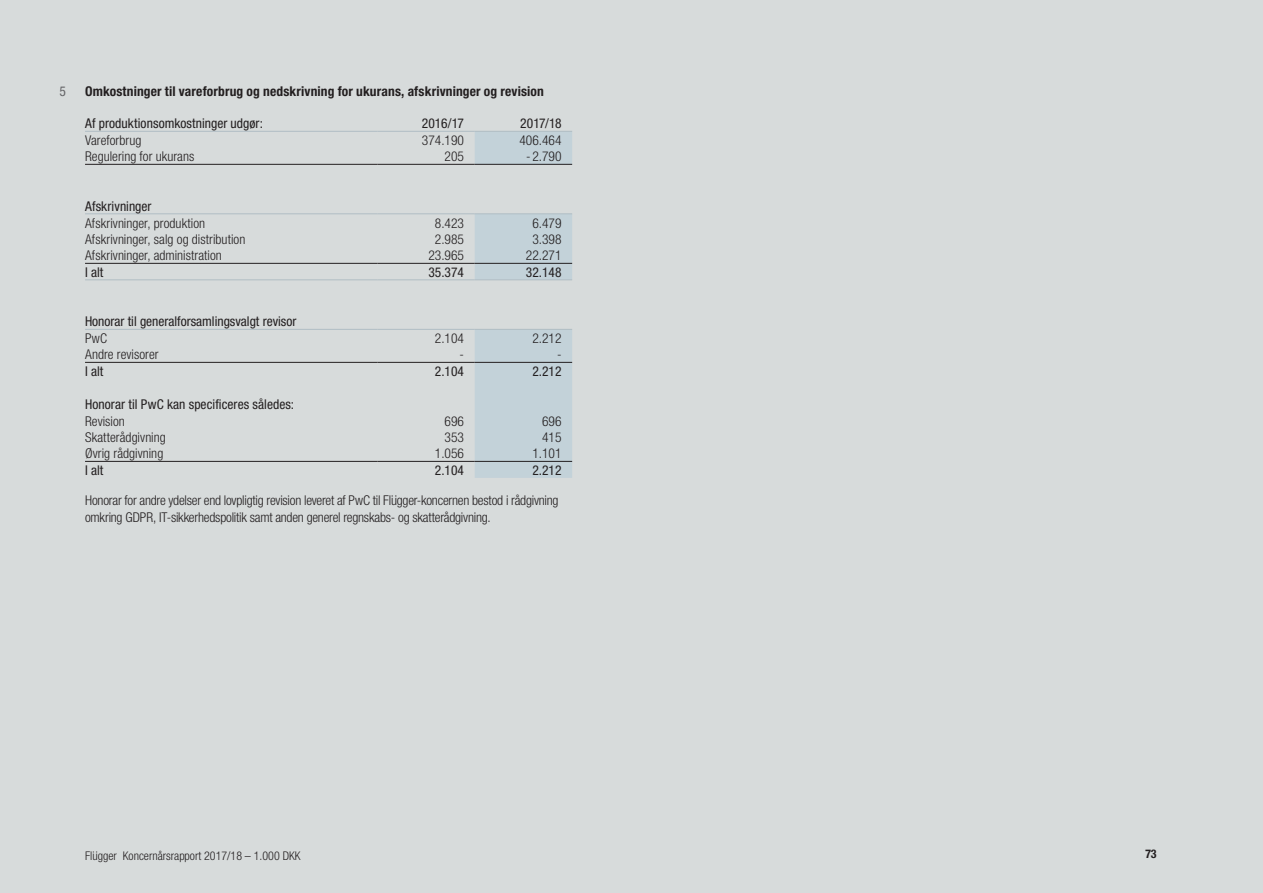
<style>
.page{position:relative;width:1263px;height:893px;background:#d7dbdb}
.page>*{position:absolute;margin:0;border:0;box-sizing:border-box;transform-origin:0 0}
.Brødtekst{font:300 condensed 13.5px/16.5px "Flugger";color:#231f20}
.t1{font:13.5px "Flugger Condensed";color:#231f20}
.Rubrik_noter_TOC{font:700 13.5px "Flugger Condensed";letter-spacing:.01em;color:#231f20}
.Rubrik_noter_TOC-2{font:13.5px "Flugger Condensed";color:#636366}
.t2{font:300 condensed 12px "Flugger";color:#231f20}
.t3{font:700 12px "Flugger Condensed";color:#231f20}
</style>
<div class="page">
<svg style="left:475px;top:132px;width:97px;height:346px"></svg>
<hr style="left:85px;top:164px;width:292px;height:1px;background:#231f20">
<hr style="left:377px;top:164px;width:98px;height:1px;background:#231f20">
<hr style="left:475px;top:164px;width:97px;height:1px;background:#231f20">
<hr style="left:85px;top:263px;width:292px;height:1px;background:#231f20">
<hr style="left:377px;top:263px;width:98px;height:1px;background:#231f20">
<hr style="left:475px;top:263px;width:97px;height:1px;background:#231f20">
<hr style="left:377px;top:131px;width:98px;height:1px;background:#b0bdc4">
<hr style="left:475px;top:131px;width:97px;height:1px;background:#b0bdc4">
<hr style="left:85px;top:213px;width:292px;height:1px;background:#b0bdc4">
<hr style="left:377px;top:213px;width:98px;height:1px;background:#b0bdc4">
<hr style="left:475px;top:213px;width:97px;height:1px;background:#b0bdc4">
<hr style="left:85px;top:279px;width:292px;height:1px;background:#b0bdc4">
<hr style="left:377px;top:279px;width:98px;height:1px;background:#b0bdc4">
<hr style="left:475px;top:279px;width:97px;height:1px;background:#b0bdc4">
<hr style="left:85px;top:329px;width:292px;height:1px;background:#b0bdc4">
<hr style="left:377px;top:329px;width:98px;height:1px;background:#b0bdc4">
<hr style="left:475px;top:329px;width:97px;height:1px;background:#b0bdc4">
<hr style="left:85px;top:131px;width:292px;height:1px;background:#b0bdc4">
<hr style="left:85px;top:362px;width:292px;height:1px;background:#231f20">
<hr style="left:377px;top:362px;width:98px;height:1px;background:#231f20">
<hr style="left:475px;top:362px;width:97px;height:1px;background:#231f20">
<hr style="left:85px;top:461px;width:292px;height:1px;background:#231f20">
<hr style="left:377px;top:461px;width:98px;height:1px;background:#231f20">
<hr style="left:475px;top:461px;width:97px;height:1px;background:#231f20">
<p class="Rubrik_noter_TOC-2" style="left:60px;top:83px;width:8px">5</p>
<p class="Rubrik_noter_TOC" style="left:85px;top:83px;width:460px">Omkostninger til vareforbrug og nedskrivning for ukurans, afskrivninger og revision</p>
<p class="t1" style="left:85px;top:116px;width:179px">Af produktionsomkostninger udgør:</p>
<p class="t1" style="left:422px;top:116px;width:44px">2016/17</p>
<p class="t1" style="left:520px;top:116px;width:43px">2017/18</p>
<p class="Brødtekst" style="left:85px;top:132px;width:58px">Vareforbrug</p>
<p class="Brødtekst" style="left:422px;top:132px;width:44px">374. 190</p>
<p class="Brødtekst" style="left:519px;top:132px;width:44px">406. 464</p>
<p class="Brødtekst" style="left:85px;top:148px;width:111px">Regulering for ukurans</p>
<p class="Brødtekst" style="left:445px;top:148px;width:21px">205</p>
<p class="Brødtekst" style="left:526px;top:148px;width:37px">- 2.790</p>
<p class="t1" style="left:85px;top:198px;width:68px">Afskrivninger</p>
<p class="Brødtekst" style="left:85px;top:215px;width:122px">Afskrivninger, produktion</p>
<p class="Brødtekst" style="left:435px;top:215px;width:31px">8.423</p>
<p class="Brødtekst" style="left:532px;top:215px;width:31px">6.479</p>
<p class="Brødtekst" style="left:85px;top:231px;width:162px">Afskrivninger, salg og distribution</p>
<p class="Brødtekst" style="left:435px;top:231px;width:31px">2.985</p>
<p class="Brødtekst" style="left:532px;top:231px;width:31px">3.398</p>
<p class="Brødtekst" style="left:85px;top:247px;width:138px">Afskrivninger, administration</p>
<p class="Brødtekst" style="left:428px;top:247px;width:37px">23. 965</p>
<p class="Brødtekst" style="left:526px;top:247px;width:37px">22.271</p>
<p class="t1" style="left:85px;top:264px;width:20px">I alt</p>
<p class="t1" style="left:428px;top:264px;width:37px">35.374</p>
<p class="t1" style="left:526px;top:264px;width:37px">32.148</p>
<p class="t1" style="left:85px;top:314px;width:213px">Honorar til generalforsamlingsvalgt revisor</p>
<p class="Brødtekst" style="left:85px;top:330px;width:24px">PwC</p>
<p class="Brødtekst" style="left:435px;top:330px;width:31px">2.104</p>
<p class="Brødtekst" style="left:532px;top:330px;width:31px">2.212</p>
<p class="Brødtekst" style="left:85px;top:346px;width:75px">Andre revisorer</p>
<p class="Brødtekst" style="left:460px;top:346px;width:6px">-</p>
<p class="Brødtekst" style="left:557px;top:346px;width:6px">-</p>
<p class="t1" style="left:85px;top:363px;width:20px">I alt</p>
<p class="t1" style="left:435px;top:363px;width:31px">2.104</p>
<p class="t1" style="left:532px;top:363px;width:31px">2.212</p>
<p class="t1" style="left:85px;top:396px;width:211px">Honorar til PwC kan specificeres således:</p>
<p class="Brødtekst" style="left:85px;top:412px;width:41px">Revision</p>
<p class="Brødtekst" style="left:445px;top:412px;width:21px">696</p>
<p class="Brødtekst" style="left:542px;top:412px;width:21px">696</p>
<p class="Brødtekst" style="left:85px;top:429px;width:82px">Skatterådgivning</p>
<p class="Brødtekst" style="left:445px;top:429px;width:21px">353</p>
<p class="Brødtekst" style="left:542px;top:429px;width:21px">415</p>
<p class="Brødtekst" style="left:85px;top:445px;width:80px">Øvrig rådgivning</p>
<p class="Brødtekst" style="left:435px;top:445px;width:31px">1.056</p>
<p class="Brødtekst" style="left:532px;top:445px;width:31px">1.101</p>
<p class="t1" style="left:85px;top:462px;width:20px">I alt</p>
<p class="t1" style="left:435px;top:462px;width:31px">2.104</p>
<p class="t1" style="left:532px;top:462px;width:31px">2.212</p>
<p class="Brødtekst" style="left:85px;top:492px;width:475px">Honorar for andre ydelser end lovpligtig revision leveret af PwC til Flügger-koncernen bestod i rådgivning omkring GDPR, IT-sikkerhedspolitik samt anden generel regnskabs- og skatterådgivning.</p>
<p class="t2" style="left:85px;top:849px;width:217px">Flügger Koncernårsrapport 2017/18 – 1.000 DKK</p>
<p class="t3" style="left:1145px;top:847px;width:13px">73</p>
</div>
